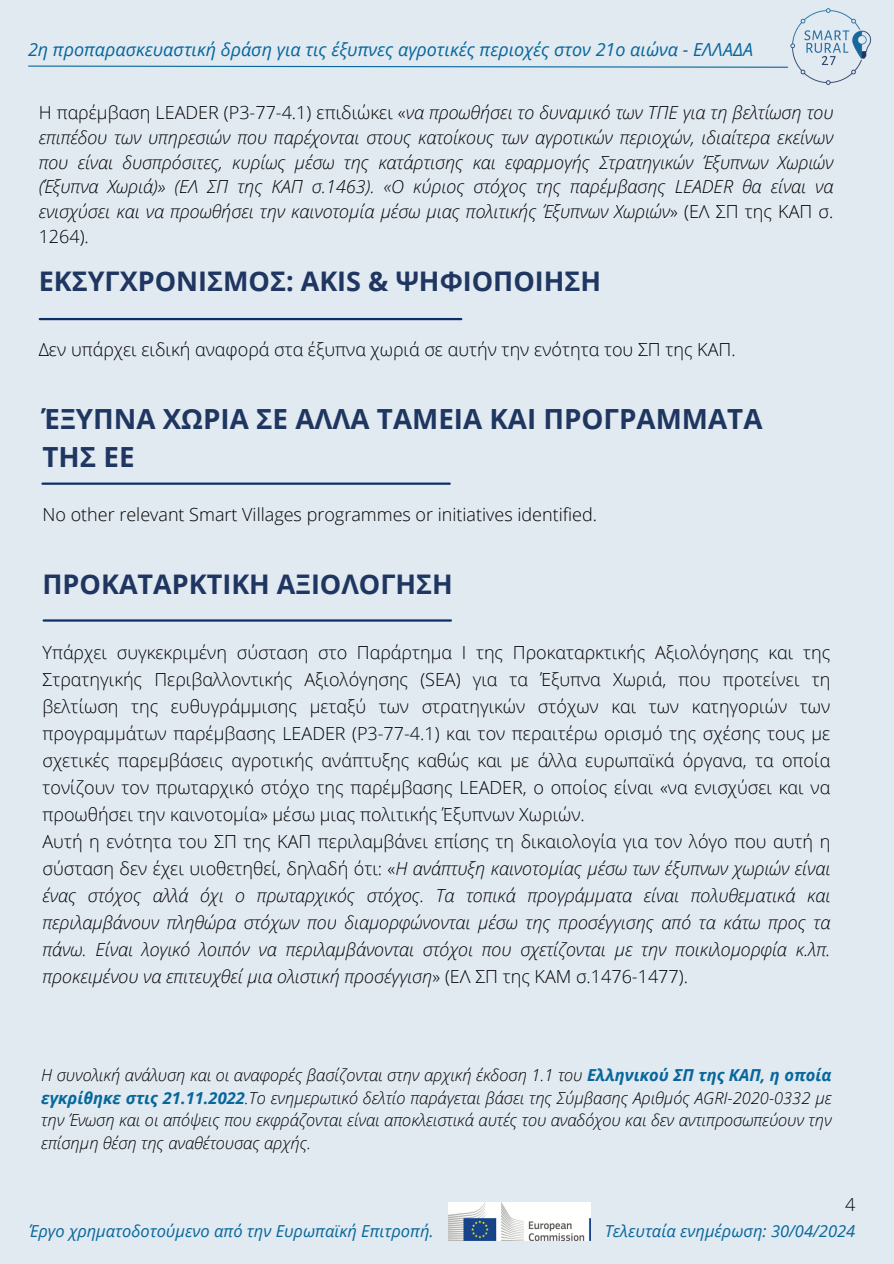
<style>
.page{position:relative;width:894px;height:1264px;background:#fff}
.page>*{position:absolute;margin:0;border:0;box-sizing:border-box;transform-origin:0 0}
.t1{font:700 27.75px/38.2px "Open Sans";color:#1f3661}
.t2{font:700 27px "Open Sans";color:#1f3661}
.t3{font:italic 300 18px/27px "Open Sans";color:#000;text-align:justify}
.t4{font:300 18px/27px "Open Sans";color:#000;text-align:justify}
.t5{font:italic 18px "Open Sans";color:#06679b}
.t6{font:italic 300 16.5px/22.5px "Open Sans";color:#000;text-align:justify}
.t7{font:italic 16.5px "Open Sans";color:#06679b}
.s1{font-style:normal}
.s2{font-weight:700;color:#06679b}
</style>
<div class="page">
<div style="left:0;top:0;width:893px;height:1263px;background:#e1e9f1"></div>
<img style="left:790px;top:8px;width:81px;height:77px">
<svg style="left:28px;top:65px;width:760px;height:3px"></svg>
<hr style="left:40px;top:318px;width:421px;height:2px;background:#0a3065">
<hr style="left:42px;top:482px;width:407px;height:3px;background:#0a3065">
<hr style="left:44px;top:619px;width:407px;height:2px;background:#0a3065">
<img style="left:448px;top:1202px;width:142px;height:37px">
<p class="t5" style="left:28px;top:36px;width:726px">2η προπαρασκευαστική δράση για τις έξυπνες αγροτικές περιοχές στον 21ο αιώνα - ΕΛΛΑΔΑ</p>
<p class="t3" style="left:39px;top:100px;width:796px;line-height:24.8px"><span class="s1">Η παρέμβαση LEADER (P3-77-4.1) επιδιώκει «</span>να προωθήσει το δυναμικό των ΤΠΕ για τη βελτίωση του επιπέδου των υπηρεσιών που παρέχονται στους κατοίκους των αγροτικών περιοχών, ιδιαίτερα εκείνων που είναι δυσπρόσιτες, κυρίως μέσω της κατάρτισης και εφαρμογής Στρατηγικών Έξυπνων Χωριών (Έξυπνα Χωριά)» (ΕΛ ΣΠ της ΚΑΠ σ.1463). «Ο κύριος στόχος της παρέμβασης LEADER θα είναι να ενισχύσει και να προωθήσει την καινοτομία μέσω μιας πολιτικής Έξυπνων Χωριών<span class="s1">» (ΕΛ ΣΠ της ΚΑΠ σ.<br>1264).</span></p>
<h1 class="t2" style="left:39px;top:262px;width:564px">ΕΚΣΥΓΧΡΟΝΙΣΜΟΣ: AKIS &amp; ΨΗΦΙΟΠΟΙΗΣΗ</h1>
<p class="t4" style="left:39px;top:335px;width:698px">Δεν υπάρχει ειδική αναφορά στα έξυπνα χωριά σε αυτήν την ενότητα του ΣΠ της ΚΑΠ.</p>
<h1 class="t1" style="left:42px;top:398px;width:721px">ΈΞΥΠΝΑ ΧΩΡΙΑ ΣΕ ΑΛΛΑ ΤΑΜΕΙΑ ΚΑΙ ΠΡΟΓΡΑΜΜΑΤΑ<br>ΤΗΣ ΕΕ</h1>
<p class="t4" style="left:42px;top:501px;width:556px">No other relevant Smart Villages programmes or initiatives identified.</p>
<h1 class="t2" style="left:42px;top:565px;width:412px">ΠΡΟΚΑΤΑΡΚΤΙΚΗ ΑΞΙΟΛΟΓΗΣΗ</h1>
<p class="t4" style="left:42px;top:638px;width:789px">Υπάρχει συγκεκριμένη σύσταση στο Παράρτημα Ι της Προκαταρκτικής Αξιολόγησης και της Στρατηγικής Περιβαλλοντικής Αξιολόγησης (SEA) για τα Έξυπνα Χωριά, που προτείνει τη βελτίωση της ευθυγράμμισης μεταξύ των στρατηγικών στόχων και των κατηγοριών των προγραμμάτων παρέμβασης LEADER (P3-77-4.1) και τον περαιτέρω ορισμό της σχέσης τους με σχετικές παρεμβάσεις αγροτικής ανάπτυξης καθώς και με άλλα ευρωπαϊκά όργανα, τα οποία τονίζουν τον πρωταρχικό στόχο της παρέμβασης LEADER, ο οποίος είναι «να ενισχύσει και να προωθήσει την καινοτομία» μέσω μιας πολιτικής Έξυπνων Χωριών.</p>
<p class="t3" style="left:42px;top:827px;width:789px"><span class="s1">Αυτή η ενότητα του ΣΠ της ΚΑΠ περιλαμβάνει επίσης τη δικαιολογία για τον λόγο που αυτή η σύσταση δεν έχει υιοθετηθεί, δηλαδή ότι: «</span>Η ανάπτυξη καινοτομίας μέσω των έξυπνων χωριών είναι ένας στόχος αλλά όχι ο πρωταρχικός στόχος. Τα τοπικά προγράμματα είναι πολυθεματικά και περιλαμβάνουν πληθώρα στόχων που διαμορφώνονται μέσω της προσέγγισης από τα κάτω προς τα πάνω. Είναι λογικό λοιπόν να περιλαμβάνονται στόχοι που σχετίζονται με την ποικιλομορφία κ.λπ. προκειμένου να επιτευχθεί μια ολιστική προσέγγιση<span class="s1">» (ΕΛ ΣΠ της ΚΑΜ σ.1476-1477).</span></p>
<p class="t6" style="left:41px;top:1063px;width:791px">Η συνολική ανάλυση και οι αναφορές βασίζονται στην αρχική έκδοση 1.1 του <span class="s2">Ελληνικού ΣΠ της ΚΑΠ, η οποία εγκρίθηκε στις 21.11.2022</span>.Το ενημερωτικό δελτίο παράγεται βάσει της Σύμβασης Αριθμός AGRI-2020-0332 με την Ένωση και οι απόψεις που εκφράζονται είναι αποκλειστικά αυτές του αναδόχου και δεν αντιπροσωπεύουν την επίσημη θέση της αναθέτουσας αρχής.</p>
<p class="t4" style="left:844px;top:1190px;width:12px">4</p>
<p class="t7" style="left:29px;top:1218px;width:406px">Έργο χρηματοδοτούμενο από την Ευρωπαϊκή Επιτροπή.</p>
<p class="t7" style="left:604px;top:1218px;width:252px">Τελευταία ενημέρωση: 30/04/2024</p>
</div>
